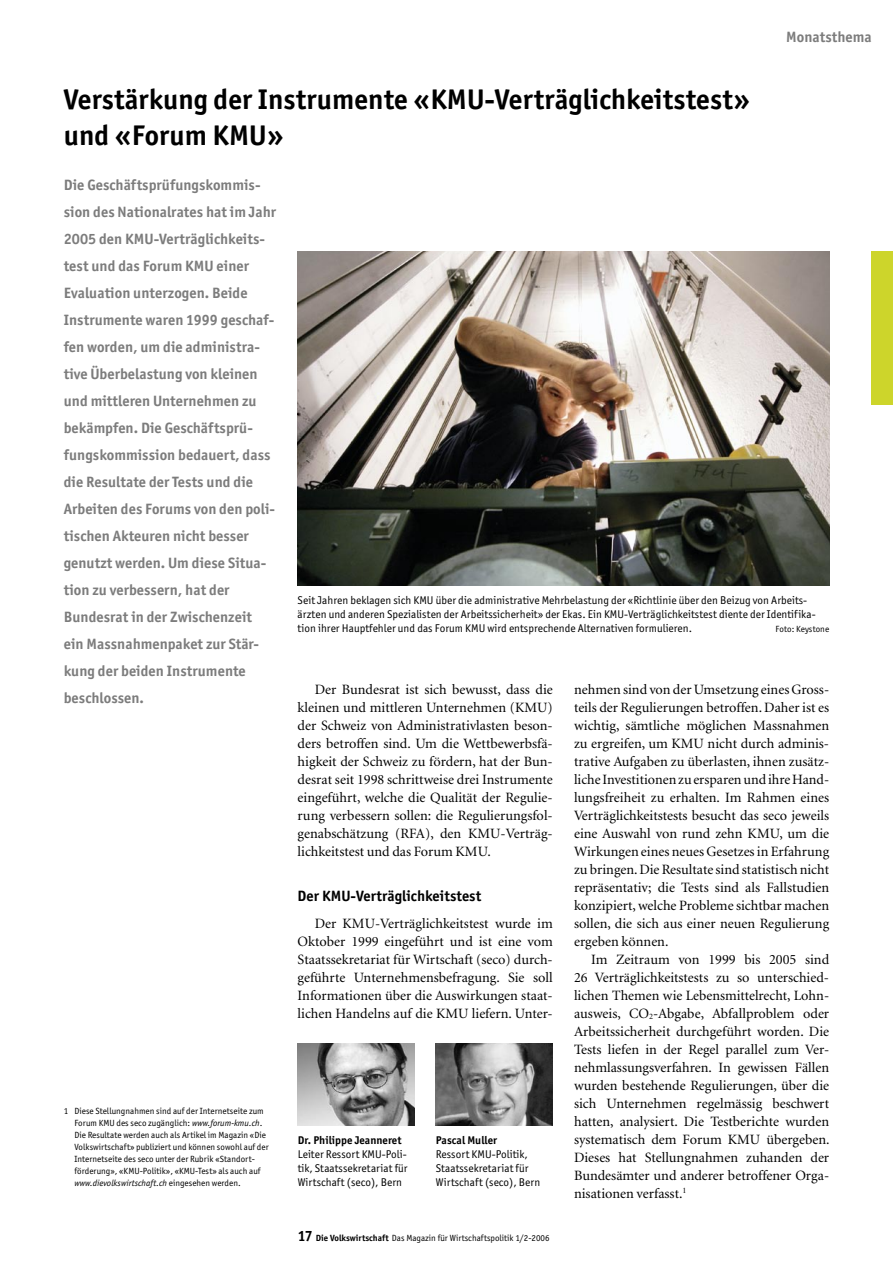
<style>
.page{position:relative;width:893px;height:1263px;background:#fff}
.page>*{position:absolute;margin:0;border:0;box-sizing:border-box;transform-origin:0 0}
._01_Titel{font:700 28.5px/36px "Officina San ITC";letter-spacing:.005em;color:#000}
._02_Vorspann{font:700 15px/27px "Officina San ITC";letter-spacing:.005em;color:#7c7c7c}
._04_Zwischentitel_1{font:700 15px "Officina San ITC";letter-spacing:.005em;color:#000}
.Rubriktitel_rechts{font:700 15px "Officina San ITC";letter-spacing:.005em;color:#7c7c7c}
._03_Grundschrift{font:14.25px/18px "Minion";color:#000;text-align:justify}
._07_Legende{font:11.25px/14.2px "Officina San ITC";letter-spacing:.005em;color:#000}
.Autor{font:11.25px/14.2px "Officina San ITC";letter-spacing:.005em;color:#000;text-align:justify}
.Autor-fett{font:700 11.25px "Officina San ITC";letter-spacing:.005em;color:#000}
._09_Fussnote{font:9px/12px "Officina San ITC";letter-spacing:.005em;color:#000}
._07_Legende-2{font:9px "Officina San ITC";letter-spacing:.01em;color:#000}
.s1{font-style:italic}
.s2{font-weight:700;font-size:15px}
.s3{font-weight:700}
</style>
<div class="page">
<div style="left:872px;top:252px;width:21px;height:153px;background:#cdd52b"></div>
<img style="left:298px;top:251px;width:531px;height:334px">
<img style="left:298px;top:1044px;width:117px;height:82px">
<img style="left:436px;top:1044px;width:117px;height:82px">
<p class="_01_Titel" style="left:64px;top:81px;width:688px">Verstärkung der Instrumente «KMU-Verträglichkeitstest» und «Forum KMU»</p>
<p class="Rubriktitel_rechts" style="left:786px;top:27px;width:87px">Monatsthema</p>
<p class="_02_Vorspann" style="left:64px;top:172px;width:214px">Die Geschäftsprüfungskommis&shy;sion des Nationalrates hat im Jahr<br>2005 den KMU-Verträglichkeits&shy;test und das Forum KMU einer<br>Evaluation unterzogen. Beide<br>Instrumente waren 1999 geschaf&shy;fen worden, um die administra&shy;tive Überbelastung von kleinen und mittleren Unternehmen zu bekämpfen. Die Geschäftsprü&shy;fungskommission bedauert, dass die Resultate der Tests und die<br>Arbeiten des Forums von den poli&shy;tischen Akteuren nicht besser genutzt werden. Um diese Situa&shy;tion zu verbessern, hat der<br>Bundesrat in der Zwischenzeit<br>ein Massnahmenpaket zur Stär&shy;kung der beiden Instrumente beschlossen.</p>
<p class="_09_Fussnote" style="left:74px;top:1104px;width:196px;text-indent:-11px">1 Diese Stellungnahmen sind auf der Internetseite zum Forum KMU des seco zugänglich: <span class="s1">www.forum-kmu.ch</span>.<br>Die Resultate werden auch als Artikel im Magazin «Die Volkswirtschaft» publiziert und können sowohl auf der Internetseite des seco unter der Rubrik «Standort&shy;förderung», «KMU-Politik», «KMU-Test» als auch auf <span class="s1">www.dievolkswirtschaft.ch</span> eingesehen werden.</p>
<p class="_07_Legende" style="left:298px;top:593px;width:520px">Seit Jahren beklagen sich KMU über die administrative Mehrbelastung der «Richtlinie über den Beizug von Arbeits&shy;ärzten und anderen Spezialisten der Arbeitssicherheit» der Ekas. Ein KMU-Verträglichkeitstest diente der Identifika&shy;tion ihrer Hauptfehler und das Forum KMU wird entsprechende Alternativen formulieren.</p>
<p class="_07_Legende-2" style="left:776px;top:624px;width:55px">Foto: Keystone</p>
<p class="_03_Grundschrift" style="left:298px;top:680px;width:257px;text-indent:17px">Der Bundesrat ist sich bewusst, dass die kleinen und mittleren Unternehmen (KMU) der Schweiz von Administrativlasten beson&shy;ders betroffen sind. Um die Wettbewerbsfä&shy;higkeit der Schweiz zu fördern, hat der Bun&shy;desrat seit 1998 schrittweise drei Instrumente eingeführt, welche die Qualität der Regulie&shy;rung verbessern sollen: die Regulierungsfol&shy;genabschätzung (RFA), den KMU-Verträg&shy;lichkeitstest und das Forum KMU.</p>
<p class="_04_Zwischentitel_1" style="left:298px;top:886px;width:185px">Der KMU-Verträglichkeitstest</p>
<p class="_03_Grundschrift" style="left:298px;top:914px;width:257px;text-indent:17px">Der KMU-Verträglichkeitstest wurde im Oktober 1999 eingeführt und ist eine vom Staatssekretariat für Wirtschaft (seco) durch&shy;geführte Unternehmensbefragung. Sie soll Informationen über die Auswirkungen staat&shy;lichen Handelns auf die KMU liefern. Unter-</p>
<p class="Autor-fett" style="left:298px;top:1133px;width:105px">Dr. Philippe Jeanneret</p>
<p class="Autor" style="left:298px;top:1147px;width:111px">Leiter Ressort KMU-Poli&shy;tik, Staatssekretariat für Wirtschaft (seco), Bern</p>
<p class="Autor-fett" style="left:436px;top:1133px;width:63px">Pascal Muller</p>
<p class="Autor" style="left:436px;top:1147px;width:93px">Ressort KMU-Politik,</p>
<p class="Autor" style="left:436px;top:1161px;width:106px">Staatssekretariat für<br>Wirtschaft (seco), Bern</p>
<p class="_09_Fussnote" style="left:298px;top:1232px;width:253px"><span class="s2">17</span> <span class="s3">Die Volkswirtschaft</span> Das Magazin für Wirtschaftspolitik 1/2-2006</p>
<p class="_03_Grundschrift" style="left:574px;top:680px;width:257px">nehmen sind von der Umsetzung eines Gross&shy;teils der Regulierungen betroffen. Daher ist es wichtig, sämtliche möglichen Massnahmen zu ergreifen, um KMU nicht durch adminis&shy;trative Aufgaben zu überlasten, ihnen zusätz&shy;liche Investitionen zu ersparen und ihre Hand&shy;lungsfreiheit zu erhalten. Im Rahmen eines Verträglichkeitstests besucht das seco jeweils eine Auswahl von rund zehn KMU, um die Wirkungen eines neues Gesetzes in Erfahrung zu bringen. Die Resultate sind statistisch nicht repräsentativ; die Tests sind als Fallstudien konzipiert, welche Probleme sichtbar machen sollen, die sich aus einer neuen Regulierung ergeben können.</p>
<p class="_03_Grundschrift" style="left:574px;top:950px;width:257px;text-indent:17px">Im Zeitraum von 1999 bis 2005 sind 26 Verträglichkeitstests zu so unterschied&shy;lichen Themen wie Lebensmittelrecht, Lohn&shy;ausweis, CO<sub>2</sub>-Abgabe, Abfallproblem oder Arbeitssicherheit durchgeführt worden. Die Tests liefen in der Regel parallel zum Ver&shy;nehmlassungsverfahren. In gewissen Fällen wurden bestehende Regulierungen, über die sich Unternehmen regelmässig beschwert hatten, analysiert. Die Testberichte wurden systematisch dem Forum KMU übergeben.<br>Dieses hat Stellungnahmen zuhanden der Bundesämter und anderer betroffener Orga&shy;nisationen verfasst.<sup>1</sup></p>
</div>
